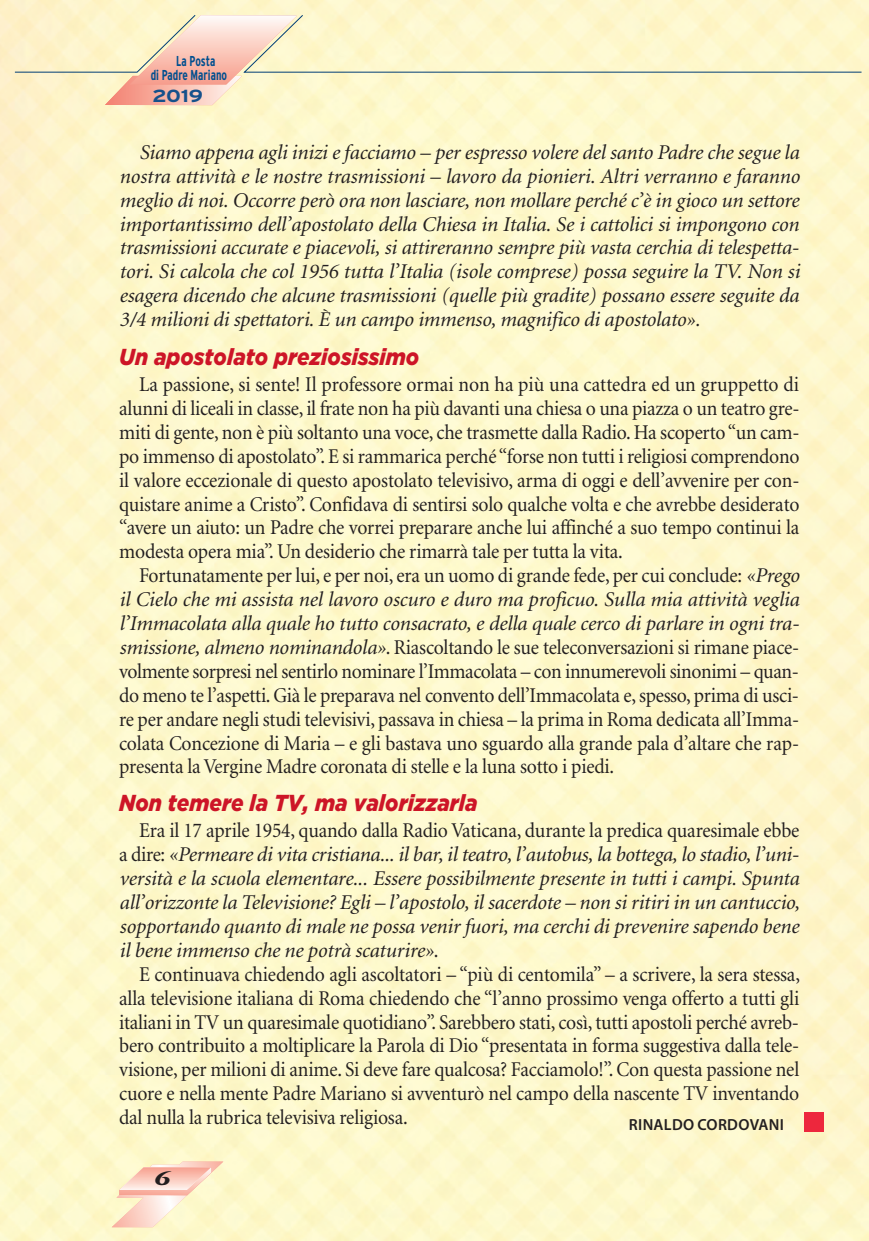
<style>
.page{position:relative;width:869px;height:1241px;background:#fff}
.page>*{position:absolute;margin:0;border:0;box-sizing:border-box;transform-origin:0 0}
.t1{font:italic 900 23.1px "Gotham";color:#cd1527;scale:.9 1}
.t2{font:21px/23.8px "Minion";letter-spacing:-.01em;color:#231f20;text-align:justify;scale:.93 1}
.t3{font:italic 21px/23.8px "Minion";letter-spacing:-.01em;color:#231f20;text-align:justify}
.t4{font:italic 700 19.25px "Daily News";color:#231f20;scale:1.36 1}
.t5{font:700 17.5px "Interstate";color:#16518b;scale:1.23 1}
.t6{font:600 16.1px "Myriad Pro";letter-spacing:.02em;color:#231f20}
.t7{font:700 condensed 14.35px/13.5px "Interstate";color:#004f8f;scale:.83 1}
.s1{font-style:italic}
.s2{font-style:normal}
</style>
<div class="page">
<img style="left:0;top:0;width:868px;height:1240px">
<svg style="left:112px;top:1161px;width:111px;height:65px;background:#fce3c7"></svg>
<svg style="left:14px;top:14px;width:848px;height:91px;background:#faeec8"></svg>
<div style="left:804px;top:1111px;width:19px;height:20px;background:#ed273d"></div>
<p class="t7" style="left:151px;top:54px;width:93px;text-indent:26px">La Posta di Padre Mariano</p>
<p class="t5" style="left:152px;top:86px;width:43px">2019</p>
<p class="t3" style="left:119px;top:142px;width:681px;text-indent:20px">Siamo appena agli inizi e facciamo – per espresso volere del santo Padre che segue la nostra attività e le nostre trasmissioni – lavoro da pionieri. Altri verranno e faranno meglio di noi. Occorre però ora non lasciare, non mollare perché c’è in gioco un settore importantissimo dell’apostolato della Chiesa in Italia. Se i cattolici si impongono con trasmissioni accurate e piacevoli, si attireranno sempre più vasta cerchia di telespetta&shy;tori. Si calcola che col 1956 tutta l’Italia (isole comprese) possa seguire la TV. Non si esagera dicendo che alcune trasmissioni (quelle più gradite) possano essere seguite da 3/4 milioni di spettatori. È un campo immenso, magnifico di apostolato».</p>
<p class="t1" style="left:119px;top:343px;width:335px">Un apostolato preziosissimo</p>
<p class="t2" style="left:119px;top:374px;width:732px;text-indent:20px">La passione, si sente! Il professore ormai non ha più una cattedra ed un gruppetto di alunni di liceali in classe, il frate non ha più davanti una chiesa o una piazza o un teatro gre&shy;miti di gente, non è più soltanto una voce, che trasmette dalla Radio. Ha scoperto “un cam&shy;po immenso di apostolato”. E si rammarica perché “forse non tutti i religiosi comprendono il valore eccezionale di questo apostolato televisivo, arma di oggi e dell’avvenire per con&shy;quistare anime a Cristo”. Confidava di sentirsi solo qualche volta e che avrebbe desiderato “avere un aiuto: un Padre che vorrei preparare anche lui affinché a suo tempo continui la modesta opera mia”. Un desiderio che rimarrà tale per tutta la vita.</p>
<p class="t2" style="left:119px;top:565px;width:732px;text-indent:20px">Fortunatamente per lui, e per noi, era un uomo di grande fede, per cui conclude: <span class="s1">«Prego il Cielo che mi assista nel lavoro oscuro e duro ma proficuo. Sulla mia attività veglia l’Immacolata alla quale ho tutto consacrato, e della quale cerco di parlare in ogni tra&shy;smissione, almeno nominandola»</span>. Riascoltando le sue teleconversazioni si rimane piace&shy;volmente sorpresi nel sentirlo nominare l’Immacolata – con innumerevoli sinonimi – quan&shy;do meno te l’aspetti. Già le preparava nel convento dell’Immacolata e, spesso, prima di usci&shy;re per andare negli studi televisivi, passava in chiesa – la prima in Roma dedicata all’Imma&shy;colata Concezione di Maria – e gli bastava uno sguardo alla grande pala d’altare che rap&shy;presenta la Vergine Madre coronata di stelle e la luna sotto i piedi.</p>
<p class="t1" style="left:119px;top:789px;width:399px">Non temere la TV, ma valorizzarla</p>
<p class="t3" style="left:119px;top:820px;width:681px;text-indent:20px"><span class="s2">Era il 17 aprile 1954, quando dalla Radio Vaticana, durante la predica quaresimale ebbe a dire:</span> «Permeare di vita cristiana... il bar, il teatro, l’autobus, la bottega, lo stadio, l’uni&shy;versità e la scuola elementare... Essere possibilmente presente in tutti i campi. Spunta all’orizzonte la Televisione? Egli – l’apostolo, il sacerdote – non si ritiri in un cantuccio, sopportando quanto di male ne possa venir fuori, ma cerchi di prevenire sapendo bene il bene immenso che ne potrà scaturire»<span class="s2">.</span></p>
<p class="t2" style="left:119px;top:963px;width:733px;text-indent:20px">E continuava chiedendo agli ascoltatori – “più di centomila” – a scrivere, la sera stessa, alla televisione italiana di Roma chiedendo che “l’anno prossimo venga offerto a tutti gli italiani in TV un quaresimale quotidiano”. Sarebbero stati, così, tutti apostoli perché avreb&shy;bero contribuito a moltiplicare la Parola di Dio “presentata in forma suggestiva dalla tele&shy;visione, per milioni di anime. Si deve fare qualcosa? Facciamolo!”. Con questa passione nel cuore e nella mente Padre Mariano si avventurò nel campo della nascente TV inventando dal nulla la rubrica televisiva religiosa.</p>
<p class="t6" style="left:628px;top:1118px;width:156px">RINALDO CORDOVANI</p>
<p class="t4" style="left:153px;top:1171px;width:14px">6</p>
</div>
